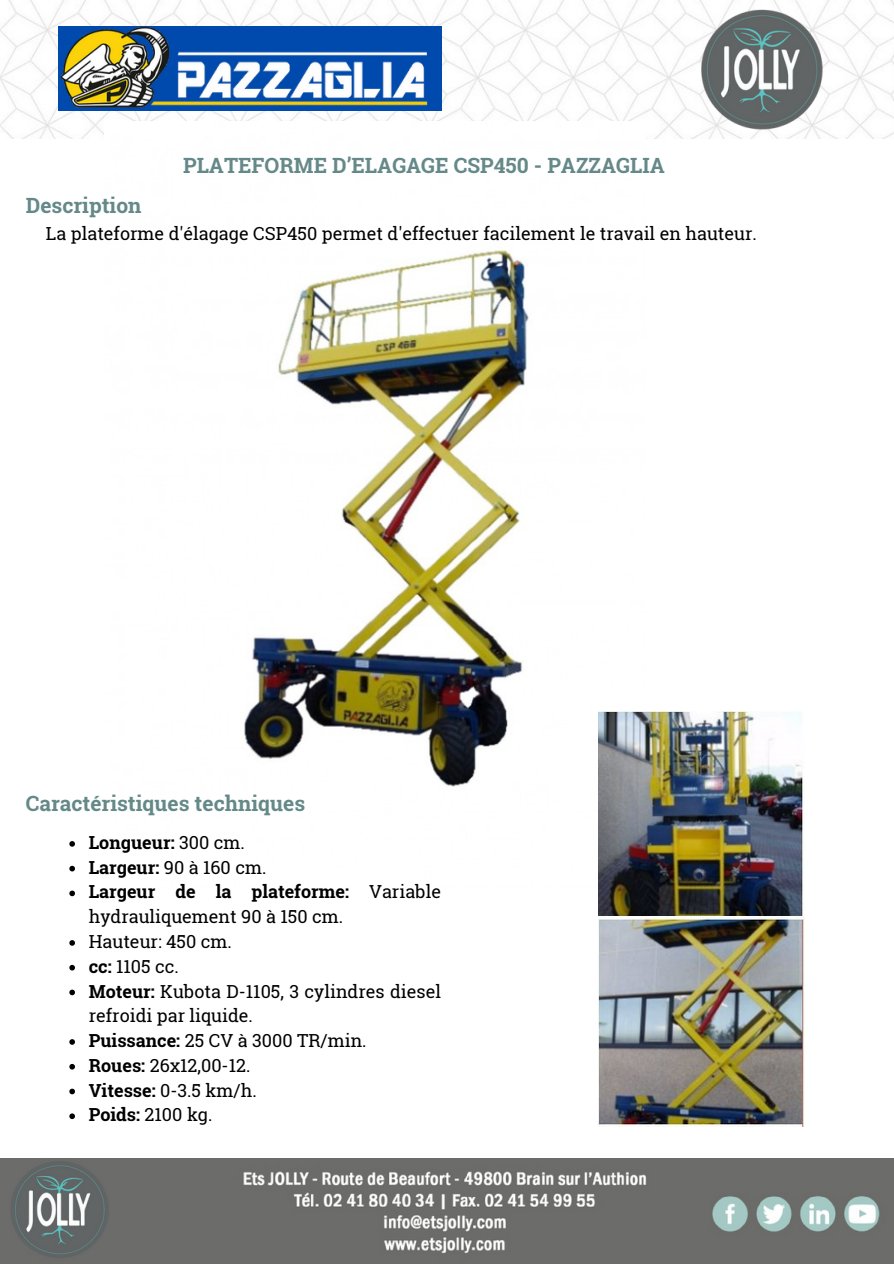
<style>
.page{position:relative;width:894px;height:1264px;background:#fff}
.page>*{position:absolute;margin:0;border:0;box-sizing:border-box;transform-origin:0 0}
.t1{font:700 21px "Roboto Slab";color:#648988}
.t2{font:18px/24.8px "Roboto Slab";color:#000}
.t3{font:700 18px "Roboto Slab";color:#000}
.s1{font-weight:400}
.s2{font-weight:700}
</style>
<div class="page">
<img style="left:0;top:0;width:893px;height:138px">
<img style="left:0;top:1158px;width:893px;height:105px">
<img style="left:699px;top:5px;width:129px;height:128px">
<img style="left:46px;top:26px;width:395px;height:84px">
<img style="left:104px;top:122px;width:541px;height:665px">
<img style="left:598px;top:711px;width:206px;height:415px">
<svg style="left:69px;top:841px;width:6px;height:5px"></svg>
<svg style="left:69px;top:865px;width:6px;height:6px"></svg>
<svg style="left:69px;top:890px;width:6px;height:6px"></svg>
<svg style="left:69px;top:940px;width:6px;height:5px"></svg>
<svg style="left:69px;top:964px;width:6px;height:6px"></svg>
<svg style="left:69px;top:989px;width:6px;height:6px"></svg>
<svg style="left:69px;top:1039px;width:6px;height:5px"></svg>
<svg style="left:69px;top:1063px;width:6px;height:6px"></svg>
<svg style="left:69px;top:1088px;width:6px;height:6px"></svg>
<svg style="left:69px;top:1113px;width:6px;height:6px"></svg>
<p class="t1" style="left:26px;top:191px;width:117px">Description</p>
<h2 class="t1" style="left:183px;top:150px;width:483px">PLATEFORME D’ELAGAGE CSP450 - PAZZAGLIA</h2>
<p class="t2" style="left:46px;top:221px;width:712px">La plateforme d'élagage CSP450 permet d'effectuer facilement le travail en hauteur.</p>
<p class="t1" style="left:26px;top:789px;width:281px">Caractéristiques techniques</p>
<h2 class="t3" style="left:89px;top:830px;width:158px">Longueur: <span class="s1">300 cm.</span></h2>
<p class="t2" style="left:89px;top:854px;width:179px"><span class="s2">Largeur:</span> 90 à 160 cm.</p>
<p class="t2" style="left:89px;top:879px;width:353px"><span class="s2">Largeur de la plateforme:</span> Variable hydrauliquement 90 à 150 cm.</p>
<p class="t2" style="left:89px;top:928px;width:145px">Hauteur: 450 cm.</p>
<p class="t2" style="left:89px;top:953px;width:92px"><span class="s2">cc:</span> 1105 cc.</p>
<p class="t2" style="left:89px;top:978px;width:354px"><span class="s2">Moteur:</span> Kubota D-1105, 3 cylindres diesel refroidi par liquide.</p>
<p class="t2" style="left:89px;top:1027px;width:279px"><span class="s2">Puissance:</span> 25 CV à 3000 TR/min.</p>
<p class="t2" style="left:89px;top:1052px;width:163px"><span class="s2">Roues:</span> 26x12,00-12.</p>
<p class="t2" style="left:89px;top:1077px;width:169px"><span class="s2">Vitesse:</span> 0-3.5 km/h.</p>
<p class="t2" style="left:89px;top:1101px;width:125px"><span class="s2">Poids:</span> 2100 kg.</p>
</div>
